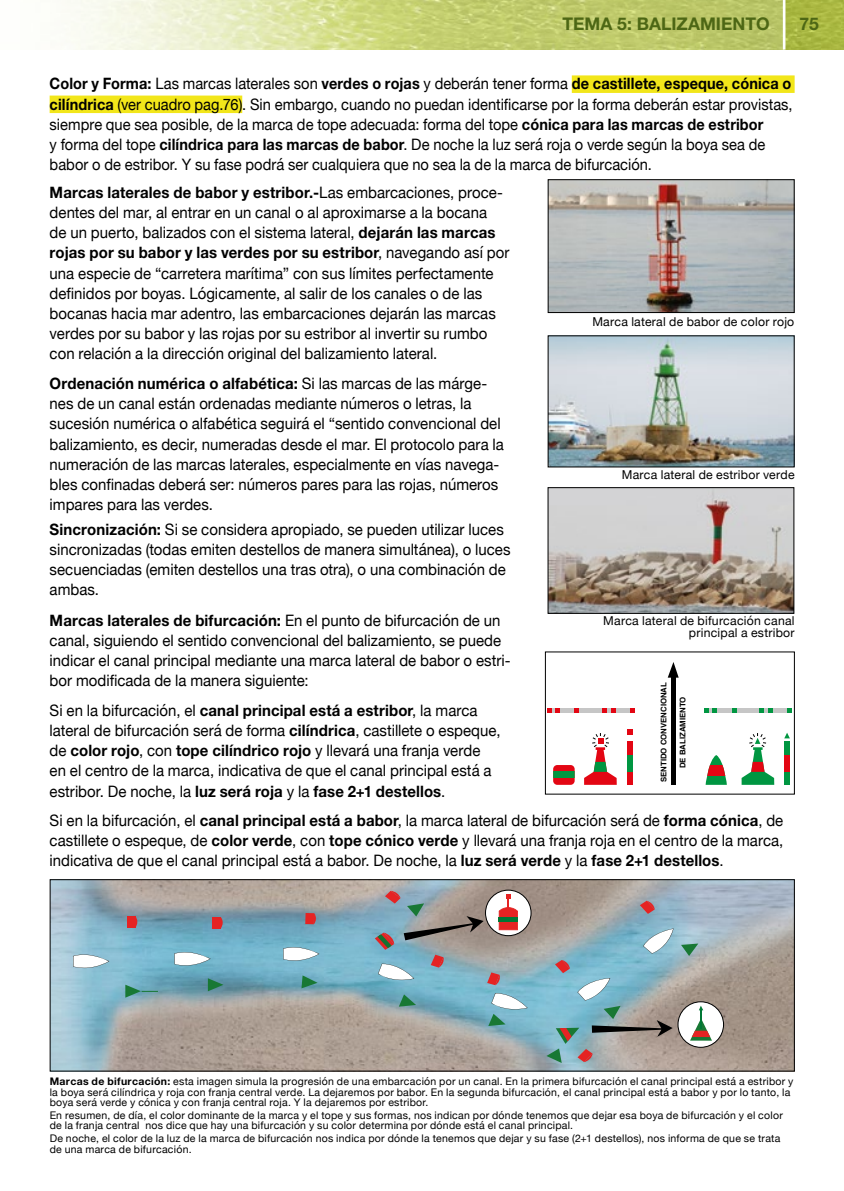
<style>
.page{position:relative;width:844px;height:1191px;background:#fff}
.page>*{position:absolute;margin:0;border:0;box-sizing:border-box;transform-origin:0 0}
.t1{font:700 17.5px "Helvetica Neue";color:#4d6715}
.t2{font:15.75px/20.1px "Helvetica Neue";color:#000;scale:.95 1}
.t3{font:15.75px/20.1px "Helvetica Neue";color:#000;scale:.93 1}
.t4{font:12.25px/12.2px "Helvetica Neue";letter-spacing:.02em;color:#000;text-align:right}
.t5{font:10.5px/10.5px "Helvetica Neue";letter-spacing:.025em;color:#000}
.t6{font:700 7.7px "Helvetica";color:#000}
.s1{font-weight:700}
</style>
<div class="page">
<img style="left:65px;top:0;width:717px;height:50px">
<img style="left:785px;top:0;width:58px;height:50px">
<img style="left:549px;top:489px;width:243px;height:123px">
<div style="left:547px;top:487px;width:247px;height:127px;border:1px solid #000"></div>
<img style="left:549px;top:337px;width:243px;height:128px">
<img style="left:549px;top:181px;width:243px;height:130px">
<div style="left:547px;top:179px;width:247px;height:134px;border:1px solid #000"></div>
<div style="left:571px;top:75px;width:223px;height:18px;background:#f2e61a"></div>
<div style="left:50px;top:96px;width:192px;height:17px;background:#f2e61a"></div>
<div style="left:553px;top:765px;width:21px;height:20px;background:#e30613;border-radius:4px"></div>
<svg style="left:627px;top:729px;width:5px;height:6px"></svg>
<div style="left:626px;top:741px;width:6px;height:44px;background:#e30613"></div>
<hr style="left:547px;top:708px;width:87px;height:4px;background:#c6c6c6">
<svg style="left:547px;top:708px;width:12px;height:4px"></svg>
<svg style="left:574px;top:708px;width:4px;height:4px"></svg>
<svg style="left:602px;top:708px;width:13px;height:4px"></svg>
<svg style="left:630px;top:708px;width:4px;height:4px"></svg>
<hr style="left:704px;top:708px;width:87px;height:4px;background:#c6c6c6">
<svg style="left:704px;top:708px;width:12px;height:4px"></svg>
<svg style="left:732px;top:708px;width:4px;height:4px"></svg>
<svg style="left:759px;top:708px;width:13px;height:4px"></svg>
<svg style="left:787px;top:708px;width:4px;height:4px"></svg>
<div style="left:626px;top:755px;width:6px;height:16px;background:#009641"></div>
<svg style="left:584px;top:733px;width:32px;height:52px"></svg>
<div style="left:784px;top:741px;width:5px;height:44px;background:#009641"></div>
<div style="left:784px;top:755px;width:5px;height:16px;background:#e30613"></div>
<div style="left:553px;top:771px;width:21px;height:6px;background:#009641"></div>
<svg style="left:741px;top:733px;width:33px;height:52px"></svg>
<svg style="left:784px;top:732px;width:5px;height:6px"></svg>
<svg style="left:705px;top:755px;width:21px;height:30px"></svg>
<svg style="left:705px;top:765px;width:21px;height:10px"></svg>
<hr style="left:671px;top:677px;width:4px;height:108px;background:#000">
<svg style="left:668px;top:662px;width:10px;height:15px"></svg>
<img style="left:52px;top:881px;width:740px;height:188px">
<svg style="left:125px;top:984px;width:16px;height:13px"></svg>
<svg style="left:208px;top:978px;width:15px;height:13px"></svg>
<svg style="left:301px;top:975px;width:16px;height:13px"></svg>
<svg style="left:398px;top:994px;width:18px;height:12px"></svg>
<svg style="left:681px;top:943px;width:17px;height:13px"></svg>
<div style="left:127px;top:916px;width:8px;height:11px;background:#e52323"></div>
<svg style="left:135px;top:916px;width:2px;height:11px"></svg>
<div style="left:212px;top:917px;width:9px;height:11px;background:#e52323"></div>
<svg style="left:221px;top:917px;width:2px;height:11px"></svg>
<div style="left:305px;top:913px;width:9px;height:11px;background:#e52323"></div>
<svg style="left:314px;top:913px;width:2px;height:11px"></svg>
<svg style="left:639px;top:900px;width:15px;height:14px"></svg>
<svg style="left:73px;top:951px;width:36px;height:21px"></svg>
<svg style="left:174px;top:948px;width:36px;height:21px"></svg>
<svg style="left:283px;top:943px;width:36px;height:21px"></svg>
<svg style="left:488px;top:993px;width:39px;height:33px"></svg>
<svg style="left:643px;top:928px;width:30px;height:25px"></svg>
<div style="left:50px;top:879px;width:744px;height:192px;border:1px solid #000"></div>
<svg style="left:546px;top:960px;width:126px;height:103px;background:#8ea9b0"></svg>
<div style="left:485px;top:890px;width:46px;height:45px;background:#fff;border-radius:50%"></div>
<svg style="left:677px;top:1001px;width:46px;height:46px"></svg>
<div style="left:677px;top:1001px;width:46px;height:46px;border:1px solid #000;border-radius:50%"></div>
<svg style="left:689px;top:1005px;width:23px;height:35px"></svg>
<svg style="left:375px;top:890px;width:142px;height:95px;background:#989fa3"></svg>
<div style="left:498px;top:917px;width:19px;height:5px;background:#007735"></div>
<p class="t1" style="left:562px;top:13px;width:209px">TEMA 5: BALIZAMIENTO</p>
<p class="t1" style="left:799px;top:13px;width:21px">75</p>
<p class="t3" style="left:50px;top:75px;width:800px"><span class="s1">Color y Forma:</span> Las marcas laterales son <span class="s1">verdes o rojas</span> y deberán tener forma <span class="s1">de castillete, espeque, cónica o cilíndrica</span> (ver cuadro pag.76). Sin embargo, cuando no puedan identificarse por la forma deberán estar provistas, siempre que sea posible, de la marca de tope adecuada: forma del tope <span class="s1">cónica para las marcas de estribor<br></span>y forma del tope <span class="s1">cilíndrica para las marcas de babor</span>. De noche la luz será roja o verde según la boya sea de babor o de estribor. Y su fase podrá ser cualquiera que no sea la de la marca de bifurcación.</p>
<p class="t2" style="left:50px;top:183px;width:485px"><span class="s1">Marcas laterales de babor y estribor.-</span>Las embarcaciones, proce&shy;dentes del mar, al entrar en un canal o al aproximarse a la bocana<br>de un puerto, balizados con el sistema lateral, <span class="s1">dejarán las marcas rojas por su babor y las verdes por su estribor</span>, navegando así por una especie de “carretera marítima” con sus límites perfectamente definidos por boyas. Lógicamente, al salir de los canales o de las bocanas hacia mar adentro, las embarcaciones dejarán las marcas verdes por su babor y las rojas por su estribor al invertir su rumbo con relación a la dirección original del balizamiento lateral.</p>
<p class="t2" style="left:50px;top:374px;width:479px"><span class="s1">Ordenación numérica o alfabética:</span> Si las marcas de las márge&shy;nes de un canal están ordenadas mediante números o letras, la sucesión numérica o alfabética seguirá el “sentido convencional del balizamiento, es decir, numeradas desde el mar. El protocolo para la numeración de las marcas laterales, especialmente en vías navega&shy;bles confinadas deberá ser: números pares para las rojas, números impares para las verdes.</p>
<p class="t2" style="left:50px;top:520px;width:486px"><span class="s1">Sincronización:</span> Si se considera apropiado, se pueden utilizar luces sincronizadas (todas emiten destellos de manera simultánea), o luces secuenciadas (emiten destellos una tras otra), o una combinación de ambas.</p>
<p class="t2" style="left:50px;top:611px;width:486px"><span class="s1">Marcas laterales de bifurcación:</span> En el punto de bifurcación de un canal, siguiendo el sentido convencional del balizamiento, se puede indicar el canal principal mediante una marca lateral de babor o estri&shy;bor modificada de la manera siguiente:</p>
<p class="t2" style="left:50px;top:701px;width:476px">Si en la bifurcación, el <span class="s1">canal principal está a estribor</span>, la marca lateral de bifurcación será de forma <span class="s1">cilíndrica</span>, castillete o espeque, de <span class="s1">color rojo</span>, con <span class="s1">tope cilíndrico rojo</span> y llevará una franja verde en el centro de la marca, indicativa de que el canal principal está a estribor. De noche, la <span class="s1">luz será roja</span> y la <span class="s1">fase 2+1 destellos</span>.</p>
<p class="t2" style="left:50px;top:811px;width:773px;text-align:justify">Si en la bifurcación, el <span class="s1">canal principal está a babor</span>, la marca lateral de bifurcación será de <span class="s1">forma cónica</span>, de castillete o espeque, de <span class="s1">color verde</span>, con <span class="s1">tope cónico verde</span> y llevará una franja roja en el centro de la marca, indicativa de que el canal principal está a babor. De noche, la <span class="s1">luz será verde</span> y la <span class="s1">fase 2+1 destellos</span>.</p>
<p class="t4" style="left:592px;top:316px;width:203px">Marca lateral de babor de color rojo</p>
<p class="t4" style="left:621px;top:469px;width:174px">Marca lateral de estribor verde</p>
<p class="t4" style="left:603px;top:615px;width:193px">Marca lateral de bifurcación canal principal a estribor</p>
<p class="t6" style="left:657px;top:782px;width:101px;rotate:-90deg">SENTIDO CONVENCIONAL</p>
<p class="t6" style="left:676px;top:768px;width:73px;rotate:-90deg">DE BALIZAMIENTO</p>
<p class="t5" style="left:50px;top:1076px;width:745px"><span class="s1">Marcas de bifurcación:</span> esta imagen simula la progresión de una embarcación por un canal. En la primera bifurcación el canal principal está a estribor y la boya será cilíndrica y roja con franja central verde. La dejaremos por babor. En la segunda bifurcación, el canal principal está a babor y por lo tanto, la boya será verde y cónica y con franja central roja. Y la dejaremos por estribor.</p>
<p class="t5" style="left:50px;top:1110px;width:734px">En resumen, de día, el color dominante de la marca y el tope y sus formas, nos indican por dónde tenemos que dejar esa boya de bifurcación y el color de la franja central nos dice que hay una bifurcación y su color determina por dónde está el canal principal.</p>
<p class="t5" style="left:50px;top:1133px;width:732px">De noche, el color de la luz de la marca de bifurcación nos indica por dónde la tenemos que dejar y su fase (2+1 destellos), nos informa de que se trata de una marca de bifurcación.</p>
</div>
